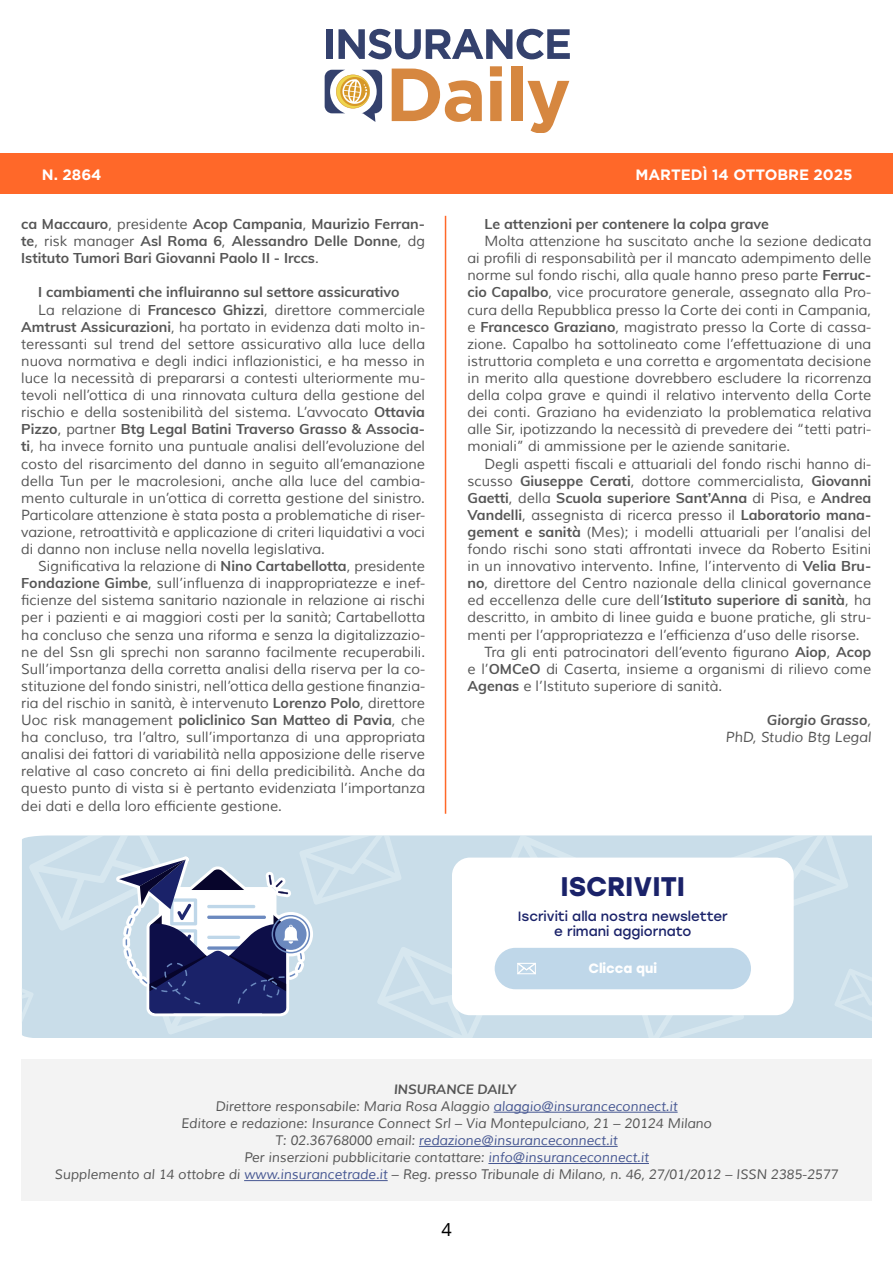
<style>
.page{position:relative;width:893px;height:1263px;background:#fff}
.page>*{position:absolute;margin:0;border:0;box-sizing:border-box;transform-origin:0 0}
.t1{font:700 26.85px "Stolzl";color:#1a2269}
.t2{font:18px "Noto Sans";color:#000}
.t3{font:700 15px "Gotham";color:#fff}
.t4{font:14.25px/17.1px "Muli";color:#555;text-align:justify}
.t5{font:700 14.25px/17.1px "Muli";color:#555;text-align:justify}
.t6{font:italic 14.25px/17.1px "Muli";color:#555;text-align:right}
.t7{font:italic 13.5px "Muli";color:#555}
.t8{font:italic 13.5px "Muli";color:#465792}
.t9{font:13.5px/14.9px "Stolzl";color:#1a2269;text-align:center}
.t10{font:italic 700 13.5px "Muli";color:#555}
.t11{font:700 13.5px "Stolzl";color:#fff}
.s1{font-weight:400}
.s2{font-weight:700}
.s3{color:#465792}
.s4{color:#555}
</style>
<div class="page">
<div style="left:21px;top:1059px;width:851px;height:142px;background:#f3f3f3"></div>
<hr style="left:494px;top:1112px;width:184px;height:1px;background:#465792">
<hr style="left:419px;top:1146px;width:199px;height:1px;background:#465792">
<hr style="left:488px;top:1163px;width:161px;height:1px;background:#465792">
<hr style="left:244px;top:1180px;width:144px;height:1px;background:#465792">
<div style="left:0;top:153px;width:893px;height:40px;background:#ff6829"></div>
<svg style="left:325px;top:70px;width:57px;height:52px"></svg>
<svg style="left:392px;top:69px;width:90px;height:53px"></svg>
<svg style="left:490px;top:66px;width:12px;height:55px"></svg>
<div style="left:511px;top:66px;width:11px;height:55px;background:#d68740"></div>
<svg style="left:527px;top:81px;width:42px;height:51px"></svg>
<div style="left:326px;top:29px;width:7px;height:30px;background:#34416d"></div>
<svg style="left:338px;top:29px;width:232px;height:30px"></svg>
<hr style="left:445px;top:216px;width:1px;height:598px;background:#ff6829">
<div style="left:626px;top:835px;width:246px;height:203px;background:#c9dde9"></div>
<svg style="left:834px;top:969px;width:38px;height:53px;background:#cddfea"></svg>
<svg style="left:635px;top:1015px;width:109px;height:23px;background:#cde0ea"></svg>
<svg style="left:727px;top:835px;width:121px;height:86px;background:#ccdfea"></svg>
<div style="left:452px;top:857px;width:342px;height:158px;background:#fff;border-radius:18px"></div>
<div style="left:495px;top:948px;width:256px;height:41px;background:#bfd7e9;border-radius:21px"></div>
<svg style="left:22px;top:835px;width:604px;height:203px"></svg>
<p class="t3" style="left:42px;top:166px;width:61px">N. 2864</p>
<p class="t3" style="left:635px;top:166px;width:219px">MARTEDÌ 14 OTTOBRE 2025</p>
<p class="t5" style="left:21px;top:215px;width:405px">ca Maccauro<span class="s1">, presidente</span> Acop Campania<span class="s1">,</span> Maurizio Ferran&shy;te<span class="s1">, risk manager</span> Asl Roma 6<span class="s1">,</span> Alessandro Delle Donne<span class="s1">, dg </span>Istituto Tumori Bari Giovanni Paolo II - Irccs<span class="s1">.</span></p>
<p class="t5" style="left:38px;top:283px;width:363px">I cambiamenti che influiranno sul settore assicurativo</p>
<p class="t4" style="left:38px;top:301px;width:388px">La relazione di <span class="s2">Francesco Ghizzi</span>, direttore commerciale</p>
<p class="t4" style="left:21px;top:318px;width:405px"><span class="s2">Amtrust Assicurazioni</span>, ha portato in evidenza dati molto in-</p>
<p class="t4" style="left:21px;top:336px;width:405px">teressanti sul trend del settore assicurativo alla luce della</p>
<p class="t4" style="left:21px;top:353px;width:405px">nuova normativa e degli indici inflazionistici, e ha messo in</p>
<p class="t4" style="left:21px;top:370px;width:405px">luce la necessità di prepararsi a contesti ulteriormente mu-</p>
<p class="t4" style="left:21px;top:387px;width:405px">tevoli nell’ottica di una rinnovata cultura della gestione del</p>
<p class="t4" style="left:21px;top:404px;width:405px">rischio e della sostenibilità del sistema. L’avvocato <span class="s2">Ottavia</span></p>
<p class="t5" style="left:21px;top:420px;width:405px">Pizzo<span class="s1">, partner</span> Btg Legal Batini Traverso Grasso &amp; Associa-</p>
<p class="t4" style="left:21px;top:438px;width:405px"><span class="s2">ti</span>, ha invece fornito una puntuale analisi dell’evoluzione del</p>
<p class="t4" style="left:21px;top:455px;width:405px">costo del risarcimento del danno in seguito all’emanazione</p>
<p class="t4" style="left:21px;top:472px;width:405px">della Tun per le macrolesioni, anche alla luce del cambia-</p>
<p class="t4" style="left:21px;top:489px;width:405px">mento culturale in un’ottica di corretta gestione del sinistro.</p>
<p class="t4" style="left:21px;top:507px;width:405px">Particolare attenzione è stata posta a problematiche di riser-</p>
<p class="t4" style="left:21px;top:524px;width:405px">vazione, retroattività e applicazione di criteri liquidativi a voci</p>
<p class="t4" style="left:21px;top:541px;width:305px">di danno non incluse nella novella legislativa.</p>
<p class="t4" style="left:38px;top:558px;width:388px">Significativa la relazione di <span class="s2">Nino Cartabellotta</span>, presidente</p>
<p class="t4" style="left:21px;top:575px;width:405px"><span class="s2">Fondazione Gimbe</span>, sull’influenza di inappropriatezze e inef-</p>
<p class="t4" style="left:21px;top:592px;width:405px">ficienze del sistema sanitario nazionale in relazione ai rischi</p>
<p class="t4" style="left:21px;top:609px;width:405px">per i pazienti e ai maggiori costi per la sanità; Cartabellotta</p>
<p class="t4" style="left:21px;top:626px;width:405px">ha concluso che senza una riforma e senza la digitalizzazio-</p>
<p class="t4" style="left:21px;top:643px;width:405px">ne del Ssn gli sprechi non saranno facilmente recuperabili.</p>
<p class="t4" style="left:21px;top:660px;width:405px">Sull’importanza della corretta analisi della riserva per la co-</p>
<p class="t4" style="left:21px;top:678px;width:405px">stituzione del fondo sinistri, nell’ottica della gestione finanzia-</p>
<p class="t4" style="left:21px;top:695px;width:405px">ria del rischio in sanità, è intervenuto <span class="s2">Lorenzo Polo</span>, direttore</p>
<p class="t5" style="left:21px;top:711px;width:405px"><span class="s1">Uoc risk management</span> policlinico San Matteo di Pavia<span class="s1">, che</span></p>
<p class="t4" style="left:21px;top:729px;width:405px">ha concluso, tra l’altro, sull’importanza di una appropriata</p>
<p class="t4" style="left:21px;top:746px;width:405px">analisi dei fattori di variabilità nella apposizione delle riserve</p>
<p class="t4" style="left:21px;top:763px;width:405px">relative al caso concreto ai fini della predicibilità. Anche da</p>
<p class="t4" style="left:21px;top:780px;width:405px">questo punto di vista si è pertanto evidenziata l’importanza</p>
<p class="t4" style="left:21px;top:797px;width:262px">dei dati e della loro efficiente gestione.</p>
<p class="t5" style="left:484px;top:215px;width:286px">Le attenzioni per contenere la colpa grave</p>
<p class="t4" style="left:467px;top:233px;width:405px;text-indent:17px">Molta attenzione ha suscitato anche la sezione dedicata ai profili di responsabilità per il mancato adempimento delle norme sul fondo rischi, alla quale hanno preso parte <span class="s2">Ferruc&shy;cio Capalbo</span>, vice procuratore generale, assegnato alla Pro&shy;cura della Repubblica presso la Corte dei conti in Campania, e <span class="s2">Francesco Graziano</span>, magistrato presso la Corte di cassa&shy;zione. Capalbo ha sottolineato come l’effettuazione di una istruttoria completa e una corretta e argomentata decisione in merito alla questione dovrebbero escludere la ricorrenza della colpa grave e quindi il relativo intervento della Corte dei conti. Graziano ha evidenziato la problematica relativa alle Sir, ipotizzando la necessità di prevedere dei “tetti patri&shy;moniali” di ammissione per le aziende sanitarie.</p>
<p class="t4" style="left:484px;top:455px;width:388px">Degli aspetti fiscali e attuariali del fondo rischi hanno di-</p>
<p class="t4" style="left:467px;top:472px;width:405px">scusso <span class="s2">Giuseppe Cerati</span>, dottore commercialista, <span class="s2">Giovanni</span></p>
<p class="t5" style="left:467px;top:488px;width:405px">Gaetti<span class="s1">, della</span> Scuola superiore Sant’Anna <span class="s1">di Pisa, e</span> Andrea</p>
<p class="t4" style="left:467px;top:507px;width:405px"><span class="s2">Vandelli</span>, assegnista di ricerca presso il <span class="s2">Laboratorio mana-</span></p>
<p class="t4" style="left:467px;top:524px;width:405px"><span class="s2">gement e sanità</span> (Mes); i modelli attuariali per l’analisi del</p>
<p class="t4" style="left:467px;top:541px;width:405px">fondo rischi sono stati affrontati invece da Roberto Esitini</p>
<p class="t4" style="left:467px;top:558px;width:405px">in un innovativo intervento. Infine, l’intervento di <span class="s2">Velia Bru-</span></p>
<p class="t4" style="left:467px;top:575px;width:405px"><span class="s2">no</span>, direttore del Centro nazionale della clinical governance</p>
<p class="t4" style="left:467px;top:592px;width:405px">ed eccellenza delle cure dell’<span class="s2">Istituto superiore di sanità</span>, ha</p>
<p class="t4" style="left:467px;top:609px;width:405px">descritto, in ambito di linee guida e buone pratiche, gli stru-</p>
<p class="t4" style="left:467px;top:626px;width:394px">menti per l’appropriatezza e l’efficienza d’uso delle risorse.</p>
<p class="t4" style="left:484px;top:643px;width:388px">Tra gli enti patrocinatori dell’evento figurano <span class="s2">Aiop</span>, <span class="s2">Acop</span></p>
<p class="t4" style="left:467px;top:660px;width:405px">e l’<span class="s2">OMCeO</span> di Caserta, insieme a organismi di rilievo come</p>
<p class="t4" style="left:467px;top:678px;width:256px"><span class="s2">Agenas</span> e l’Istituto superiore di sanità.</p>
<p class="t6" style="left:726px;top:712px;width:147px"><span class="s2">Giorgio Grasso</span>,<br>PhD, Studio Btg Legal</p>
<h1 class="t1" style="left:560px;top:867px;width:126px">ISCRIVITI</h1>
<p class="t9" style="left:518px;top:908px;width:212px">Iscriviti alla nostra newsletter e rimani aggiornato</p>
<p class="t11" style="left:588px;top:959px;width:70px">Clicca qui</p>
<p class="t10" style="left:394px;top:1079px;width:123px">INSURANCE DAILY</p>
<p class="t7" style="left:215px;top:1098px;width:464px">Direttore responsabile: Maria Rosa Alaggio <span class="s3">alaggio@insuranceconnect.it</span></p>
<p class="t7" style="left:181px;top:1115px;width:532px">Editore e redazione: Insurance Connect Srl – Via Montepulciano, 21 – 20124 Milano</p>
<p class="t8" style="left:275px;top:1132px;width:344px"><span class="s4">T: 02.36768000 email:</span> redazione@insuranceconnect.it</p>
<p class="t7" style="left:244px;top:1149px;width:406px">Per inserzioni pubblicitarie contattare: <span class="s3">info@insuranceconnect.it</span></p>
<p class="t7" style="left:55px;top:1166px;width:785px">Supplemento al 14 ottobre di <span class="s3">www.insurancetrade.it</span> – Reg. presso Tribunale di Milano, n. 46, 27/01/2012 – ISSN 2385-2577</p>
<p class="t2" style="left:441px;top:1217px;width:12px">4</p>
</div>
